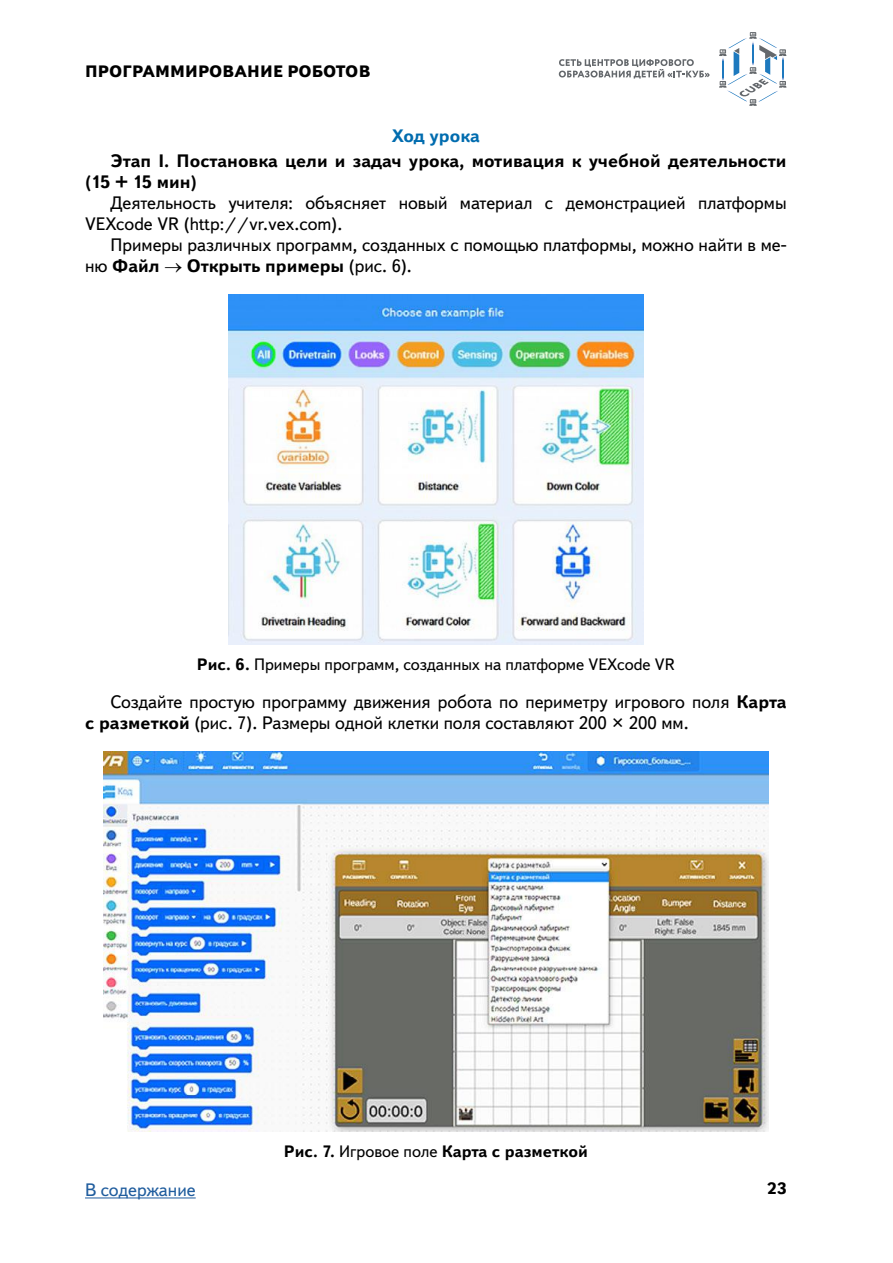
<style>
.page{position:relative;width:893px;height:1263px;background:#fff}
.page>*{position:absolute;margin:0;border:0;box-sizing:border-box;transform-origin:0 0}
.t1{font:18px/21px "Textbook New";color:#000}
.t2{font:700 18px/21px "Textbook New";color:#000}
.t3{font:18px "Textbook New";color:#205d9e}
.t4{font:700 18px "Textbook New";color:#006caf}
.t5{font:16.5px "Textbook New";color:#000}
.t6{font:700 16.5px "Textbook New";color:#000}
.t7{font:800 16.5px "Textbook New";letter-spacing:.01em;color:#000}
.s1{font-weight:700}
.s2{font-weight:400}
</style>
<div class="page">
<svg style="left:719px;top:32px;width:67px;height:74px"></svg>
<svg style="left:559px;top:59px;width:151px;height:20px"></svg>
<hr style="left:85px;top:1197px;width:111px;height:1px;background:#205d9e">
<img style="left:228px;top:295px;width:416px;height:349px">
<img style="left:103px;top:752px;width:665px;height:379px">
<p class="t7" style="left:85px;top:61px;width:287px">ПРОГРАММИРОВАНИЕ РОБОТОВ</p>
<p class="t4" style="left:392px;top:124px;width:90px">Ход урока</p>
<p class="t2" style="left:85px;top:150px;width:703px;text-indent:26px">Этап I. Постановка цели и задач урока, мотивация к учебной деятельности (15 + 15 мин)</p>
<p class="t1" style="left:85px;top:192px;width:703px;text-indent:26px">Деятельность учителя: объясняет новый материал с демонстрацией платформы<br>VEXcode VR (http://vr.vex.com).</p>
<p class="t1" style="left:85px;top:234px;width:703px;text-indent:26px">Примеры различных программ, созданных с помощью платформы, можно найти в ме&shy;ню <span class="s1">Файл</span> → <span class="s1">Открыть примеры</span> (рис. 6).</p>
<p class="t5" style="left:197px;top:654px;width:480px"><span class="s1">Рис. 6.</span> Примеры программ, созданных на платформе VEXcode VR</p>
<p class="t1" style="left:85px;top:691px;width:703px;text-indent:26px">Создайте простую программу движения робота по периметру игрового поля <span class="s1">Карта с разметкой</span> (рис. 7). Размеры одной клетки поля составляют 200 × 200 мм.</p>
<p class="t3" style="left:85px;top:1179px;width:112px">В содержание</p>
<p class="t6" style="left:284px;top:1141px;width:306px">Рис. 7. <span class="s2">Игровое поле</span> Карта с разметкой</p>
<p class="t6" style="left:767px;top:1178px;width:21px">23</p>
</div>
